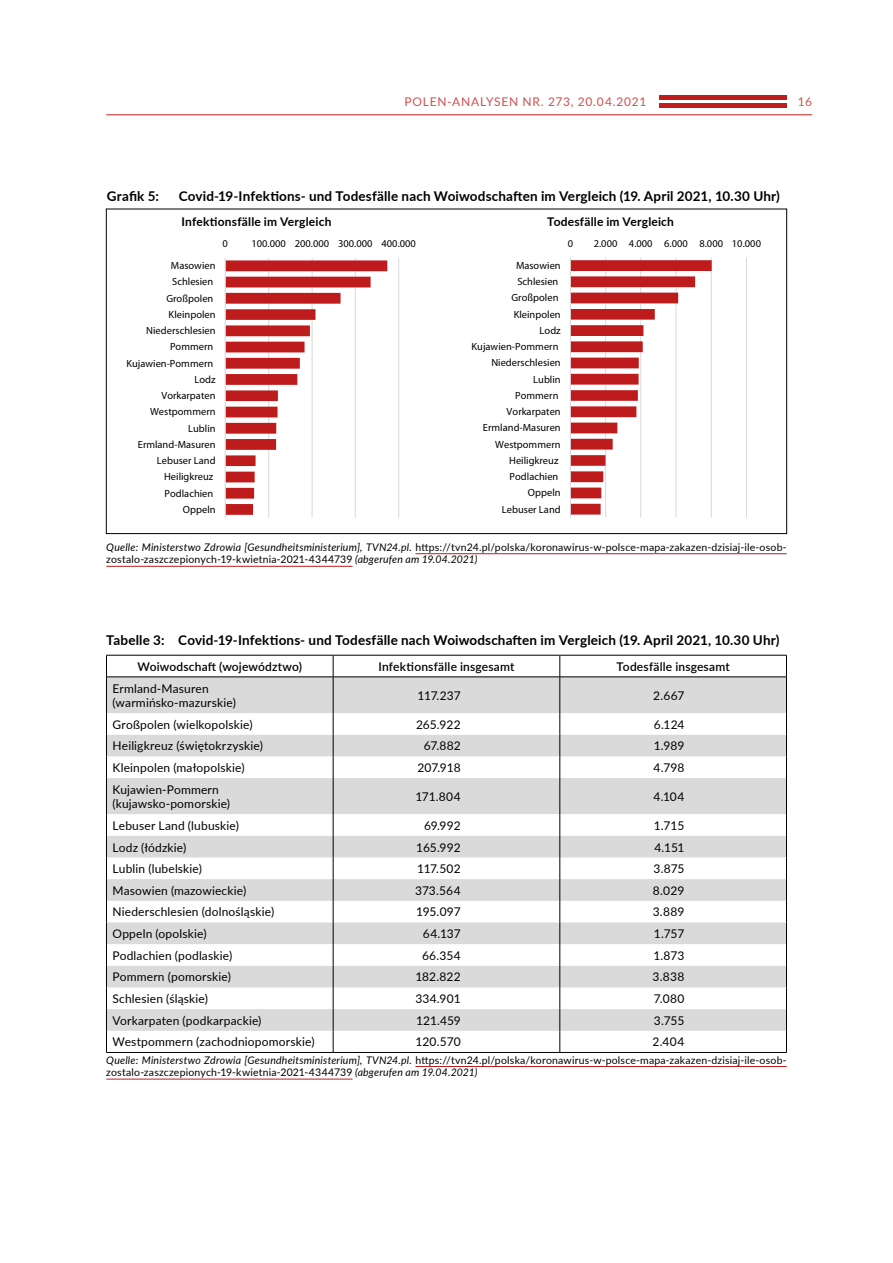
<style>
.page{position:relative;width:893px;height:1263px;background:#fff}
.page>*{position:absolute;margin:0;border:0;box-sizing:border-box;transform-origin:0 0}
.t1{font:700 13.5px "Lato";letter-spacing:.01em;color:#000}
.t2{font:12px/14.4px "Lato";letter-spacing:.015em;color:#000}
.t3{font:600 12px "Lato";letter-spacing:.015em;color:#000}
.t4{font:700 12px "Lato";letter-spacing:.015em;color:#000}
.t5{font:12px "Lato";letter-spacing:.06em;color:#ce5050}
.t6{font:10.5px/12.6px "Lato";letter-spacing:.015em;color:#000}
.t7{font:10.5px/16.2px "Myriad Pro";color:#000;text-align:right}
.s1{font-style:italic}
</style>
<div class="page">
<div style="left:659px;top:103px;width:128px;height:5px;background:#bf1c1c"></div>
<hr style="left:659px;top:96px;width:128px;height:4px;background:#bf1c1c">
<hr style="left:106px;top:114px;width:706px;height:1px;background:#bf1c1c">
<hr style="left:605px;top:257px;width:1px;height:260px;background:#d9d9d9">
<hr style="left:640px;top:257px;width:1px;height:260px;background:#d9d9d9">
<hr style="left:676px;top:257px;width:1px;height:260px;background:#d9d9d9">
<hr style="left:711px;top:257px;width:1px;height:260px;background:#d9d9d9">
<hr style="left:746px;top:257px;width:1px;height:260px;background:#d9d9d9">
<svg style="left:571px;top:260px;width:141px;height:255px"></svg>
<hr style="left:570px;top:257px;width:1px;height:260px;background:#d9d9d9">
<hr style="left:268px;top:258px;width:1px;height:260px;background:#d9d9d9">
<hr style="left:312px;top:258px;width:1px;height:260px;background:#d9d9d9">
<hr style="left:355px;top:258px;width:1px;height:260px;background:#d9d9d9">
<hr style="left:398px;top:258px;width:1px;height:260px;background:#d9d9d9">
<svg style="left:226px;top:260px;width:161px;height:255px"></svg>
<hr style="left:225px;top:258px;width:1px;height:260px;background:#d9d9d9">
<hr style="left:415px;top:553px;width:372px;height:1px;background:#bf1c1c">
<hr style="left:106px;top:566px;width:247px;height:1px;background:#bf1c1c">
<hr style="left:415px;top:1066px;width:372px;height:1px;background:#bf1c1c">
<hr style="left:106px;top:1079px;width:247px;height:1px;background:#bf1c1c">
<svg style="left:107px;top:678px;width:679px;height:353px;fill:#dadada"></svg>
<hr style="left:106px;top:1052px;width:227px;height:1px;background:#000">
<hr style="left:333px;top:1052px;width:227px;height:1px;background:#000">
<hr style="left:560px;top:1052px;width:227px;height:1px;background:#000">
<hr style="left:106px;top:677px;width:1px;height:36px;background:#000">
<hr style="left:333px;top:677px;width:1px;height:36px;background:#000">
<hr style="left:560px;top:677px;width:1px;height:36px;background:#000">
<hr style="left:786px;top:677px;width:1px;height:36px;background:#000">
<svg style="left:106px;top:713px;width:1px;height:65px"></svg>
<svg style="left:333px;top:713px;width:1px;height:65px"></svg>
<svg style="left:560px;top:713px;width:1px;height:65px"></svg>
<svg style="left:786px;top:713px;width:1px;height:65px"></svg>
<hr style="left:106px;top:778px;width:1px;height:36px;background:#000">
<hr style="left:333px;top:778px;width:1px;height:36px;background:#000">
<hr style="left:560px;top:778px;width:1px;height:36px;background:#000">
<hr style="left:786px;top:778px;width:1px;height:36px;background:#000">
<svg style="left:106px;top:814px;width:1px;height:238px"></svg>
<svg style="left:333px;top:814px;width:1px;height:238px"></svg>
<svg style="left:560px;top:814px;width:1px;height:238px"></svg>
<svg style="left:786px;top:814px;width:1px;height:238px"></svg>
<hr style="left:106px;top:655px;width:227px;height:1px;background:#000">
<svg style="left:106px;top:655px;width:1px;height:22px"></svg>
<hr style="left:333px;top:655px;width:227px;height:1px;background:#000">
<svg style="left:333px;top:655px;width:1px;height:22px"></svg>
<hr style="left:560px;top:655px;width:227px;height:1px;background:#000">
<svg style="left:560px;top:655px;width:1px;height:22px"></svg>
<svg style="left:786px;top:655px;width:1px;height:22px"></svg>
<hr style="left:106px;top:677px;width:227px;height:1px;background:#000">
<hr style="left:333px;top:677px;width:227px;height:1px;background:#000">
<hr style="left:560px;top:677px;width:227px;height:1px;background:#000">
<p class="t5" style="left:404px;top:93px;width:243px">POLEN-ANALYSEN NR. 273, 20.04.2021</p>
<p class="t5" style="left:798px;top:93px;width:16px">16</p>
<p class="t1" style="left:107px;top:187px;width:54px">Grafik 5:</p>
<p class="t1" style="left:179px;top:187px;width:603px">Covid-19-Infektions- und Todesfälle nach Woiwodschaften im Vergleich (19. April 2021, 10.30 Uhr)</p>
<p class="t4" style="left:181px;top:213px;width:151px">Infektionsfälle im Vergleich</p>
<p class="t4" style="left:547px;top:213px;width:128px">Todesfälle im Vergleich</p>
<p class="t7" style="left:568px;top:235px;width:7px">0</p>
<p class="t7" style="left:594px;top:235px;width:169px">2.000 4.000 6.000 8.000 10.000</p>
<p class="t7" style="left:471px;top:257px;width:91px">Masowien<br>Schlesien<br>Großpolen<br>Kleinpolen<br>Lodz<br>Kujawien-Pommern<br>Niederschlesien<br>Lublin<br>Pommern<br>Vorkarpaten<br>Ermland-Masuren<br>Westpommern<br>Heiligkreuz<br>Podlachien<br>Oppeln<br>Lebuser Land</p>
<p class="t7" style="left:223px;top:236px;width:7px">0</p>
<p class="t7" style="left:251px;top:236px;width:166px">100.000 200.000 300.000 400.000</p>
<p class="t7" style="left:126px;top:257px;width:91px">Masowien<br>Schlesien<br>Großpolen<br>Kleinpolen<br>Niederschlesien<br>Pommern<br>Kujawien-Pommern<br>Lodz<br>Vorkarpaten<br>Westpommern<br>Lublin<br>Ermland-Masuren<br>Lebuser Land<br>Heiligkreuz<br>Podlachien<br>Oppeln</p>
<p class="t6" style="left:106px;top:540px;width:682px"><span class="s1">Quelle: Ministerstwo Zdrowia [Gesundheitsministerium], TVN24.pl.</span> https://tvn24.pl/polska/koronawirus-w-polsce-mapa-zakazen-dzisiaj-ile-osob&shy;zostalo-zaszczepionych-19-kwietnia-2021-4344739 <span class="s1">(abgerufen am 19.04.2021)</span></p>
<p class="t1" style="left:106px;top:630px;width:675px">Tabelle 3: Covid-19-Infektions- und Todesfälle nach Woiwodschaften im Vergleich (19. April 2021, 10.30 Uhr)</p>
<p class="t3" style="left:137px;top:658px;width:166px">Woiwodschaft (województwo)</p>
<p class="t3" style="left:378px;top:658px;width:138px">Infektionsfälle insgesamt</p>
<p class="t3" style="left:616px;top:658px;width:115px">Todesfälle insgesamt</p>
<p class="t2" style="left:112px;top:681px;width:125px">Ermland-Masuren (warmińsko-mazurskie)</p>
<p class="t2" style="left:417px;top:688px;width:45px">117.237</p>
<p class="t2" style="left:653px;top:688px;width:33px">2.667</p>
<p class="t2" style="left:112px;top:717px;width:142px">Großpolen (wielkopolskie)</p>
<p class="t2" style="left:416px;top:717px;width:46px">265.922</p>
<p class="t2" style="left:654px;top:717px;width:32px">6.124</p>
<p class="t2" style="left:112px;top:738px;width:152px">Heiligkreuz (świętokrzyskie)</p>
<p class="t2" style="left:424px;top:738px;width:38px">67.882</p>
<p class="t2" style="left:654px;top:738px;width:32px">1.989</p>
<p class="t2" style="left:112px;top:760px;width:134px">Kleinpolen (małopolskie)</p>
<p class="t2" style="left:417px;top:760px;width:45px">207.918</p>
<p class="t2" style="left:654px;top:760px;width:32px">4.798</p>
<p class="t2" style="left:112px;top:782px;width:119px">Kujawien-Pommern (kujawsko-pomorskie)</p>
<p class="t2" style="left:415px;top:789px;width:47px">171.804</p>
<p class="t2" style="left:654px;top:789px;width:32px">4.104</p>
<p class="t2" style="left:112px;top:818px;width:128px">Lebuser Land (lubuskie)</p>
<p class="t2" style="left:424px;top:818px;width:38px">69.992</p>
<p class="t2" style="left:654px;top:818px;width:32px">1.715</p>
<p class="t2" style="left:112px;top:839px;width:75px">Lodz (łódzkie)</p>
<p class="t2" style="left:416px;top:839px;width:46px">165.992</p>
<p class="t2" style="left:654px;top:839px;width:31px">4.151</p>
<p class="t2" style="left:112px;top:861px;width:91px">Lublin (lubelskie)</p>
<p class="t2" style="left:417px;top:861px;width:45px">117.502</p>
<p class="t2" style="left:653px;top:861px;width:32px">3.875</p>
<p class="t2" style="left:112px;top:883px;width:135px">Masowien (mazowieckie)</p>
<p class="t2" style="left:415px;top:883px;width:47px">373.564</p>
<p class="t2" style="left:653px;top:883px;width:33px">8.029</p>
<p class="t2" style="left:112px;top:904px;width:163px">Niederschlesien (dolnośląskie)</p>
<p class="t2" style="left:416px;top:904px;width:46px">195.097</p>
<p class="t2" style="left:653px;top:904px;width:33px">3.889</p>
<p class="t2" style="left:112px;top:926px;width:96px">Oppeln (opolskie)</p>
<p class="t2" style="left:423px;top:926px;width:39px">64.137</p>
<p class="t2" style="left:654px;top:926px;width:32px">1.757</p>
<p class="t2" style="left:112px;top:948px;width:121px">Podlachien (podlaskie)</p>
<p class="t2" style="left:422px;top:948px;width:40px">66.354</p>
<p class="t2" style="left:653px;top:948px;width:32px">1.873</p>
<p class="t2" style="left:112px;top:969px;width:120px">Pommern (pomorskie)</p>
<p class="t2" style="left:415px;top:969px;width:47px">182.822</p>
<p class="t2" style="left:653px;top:969px;width:33px">3.838</p>
<p class="t2" style="left:112px;top:991px;width:97px">Schlesien (śląskie)</p>
<p class="t2" style="left:415px;top:991px;width:47px">334.901</p>
<p class="t2" style="left:654px;top:991px;width:32px">7.080</p>
<p class="t2" style="left:112px;top:1013px;width:151px">Vorkarpaten (podkarpackie)</p>
<p class="t2" style="left:416px;top:1013px;width:46px">121.459</p>
<p class="t2" style="left:654px;top:1013px;width:32px">3.755</p>
<p class="t2" style="left:112px;top:1034px;width:204px">Westpommern (zachodniopomorskie)</p>
<p class="t2" style="left:415px;top:1034px;width:47px">120.570</p>
<p class="t2" style="left:652px;top:1034px;width:33px">2.404</p>
<p class="t6" style="left:106px;top:1053px;width:682px"><span class="s1">Quelle: Ministerstwo Zdrowia [Gesundheitsministerium], TVN24.pl.</span> https://tvn24.pl/polska/koronawirus-w-polsce-mapa-zakazen-dzisiaj-ile-osob&shy;zostalo-zaszczepionych-19-kwietnia-2021-4344739 <span class="s1">(abgerufen am 19.04.2021)</span></p>
</div>
